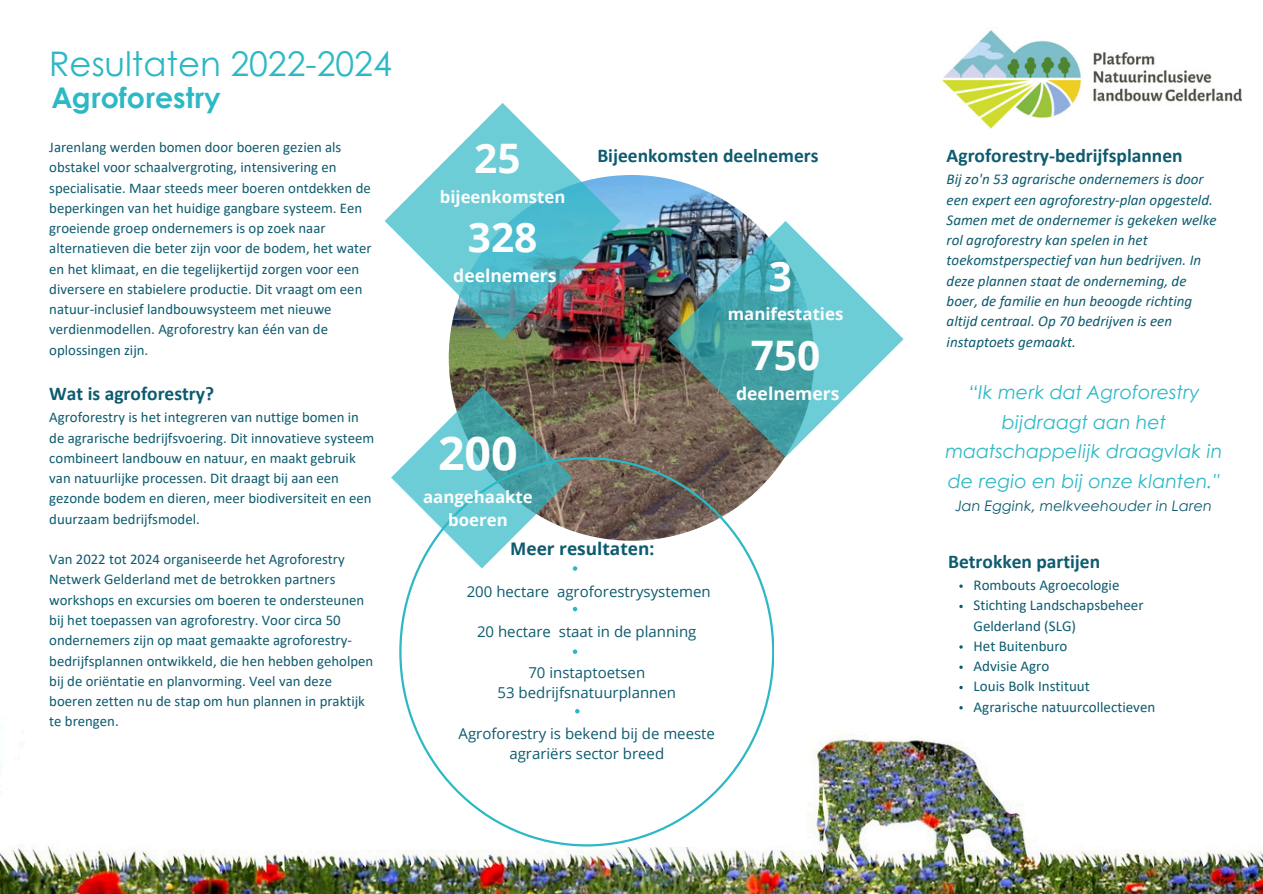
<style>
.page{position:relative;width:1263px;height:894px;background:#fff}
.page>*{position:absolute;margin:0;border:0;box-sizing:border-box;transform-origin:0 0}
.t1{font:700 46.65px "Open Sans";color:#fcfdfd}
.t2{font:700 40.65px "Open Sans";color:#fcfdfd}
.t3{font:33.9px "Century Gothic";color:#2db8c5}
.t4{font:700 28.5px "Century Gothic";color:#2db8c5}
.t5{font:700 19.5px "Calibri";color:#0d5b6f}
.t6{font:italic 19.05px/29.5px "Century Gothic";color:#2db8c5;text-align:center}
.t7{font:700 17.55px "Open Sans";color:#fcfdfd}
.t8{font:700 17.25px "Open Sans";color:#0d5b6f}
.t9{font:700 16.8px/22.5px "Open Sans";color:#fcfdfd;text-align:center}
.t10{font:italic 15px/20.2px "Calibri";color:#0d5b6f}
.t11{font:15px/20.2px "Open Sans";color:#0d5b6f;text-align:center}
.t12{font:15px/20.2px "Calibri";color:#0d5b6f}
.t13{font:14.85px/20.2px "Calibri";color:#0d5b6f}
.t14{font:italic 14.55px "Century Gothic";color:#0d5b6f}
</style>
<div class="page">
<img style="left:0;top:738px;width:1263px;height:155px">
<div style="left:26px;top:128px;width:355px;height:699px;background:#fff"></div>
<div style="left:391px;top:84px;width:383px;height:762px;background:#fff"></div>
<img style="left:940px;top:30px;width:301px;height:99px">
<img style="left:449px;top:175px;width:365px;height:365px;border-radius:50%">
<img style="left:385px;top:103px;width:236px;height:236px">
<img style="left:667px;top:221px;width:237px;height:236px">
<svg style="left:391px;top:386px;width:186px;height:100px"></svg>
<svg style="left:399px;top:457px;width:375px;height:389px"></svg>
<svg style="left:573px;top:606px;width:4px;height:5px"></svg>
<svg style="left:575px;top:708px;width:5px;height:5px"></svg>
<svg style="left:959px;top:604px;width:4px;height:4px"></svg>
<svg style="left:959px;top:645px;width:4px;height:3px"></svg>
<svg style="left:959px;top:685px;width:4px;height:4px"></svg>
<svg style="left:959px;top:706px;width:4px;height:3px"></svg>
<svg style="left:573px;top:649px;width:4px;height:4px"></svg>
<p class="t3" style="left:49px;top:38px;width:344px">Resultaten 2022-2024</p>
<p class="t4" style="left:52px;top:76px;width:170px">Agroforestry</p>
<p class="t13" style="left:49px;top:138px;width:324px">Jarenlang werden bomen door boeren gezien als obstakel voor schaalvergroting, intensivering en specialisatie. Maar steeds meer boeren ontdekken de beperkingen van het huidige gangbare systeem. Een groeiende groep ondernemers is op zoek naar alternatieven die beter zijn voor de bodem, het water en het klimaat, en die tegelijkertijd zorgen voor een diversere en stabielere productie. Dit vraagt om een natuur-inclusief landbouwsysteem met nieuwe verdienmodellen. Agroforestry kan één van de oplossingen zijn.</p>
<p class="t5" style="left:49px;top:385px;width:166px">Wat is agroforestry?</p>
<p class="t13" style="left:49px;top:408px;width:326px">Agroforestry is het integreren van nuttige bomen in de agrarische bedrijfsvoering. Dit innovatieve systeem combineert landbouw en natuur, en maakt gebruik van natuurlijke processen. Dit draagt bij aan een gezonde bodem en dieren, meer biodiversiteit en een duurzaam bedrijfsmodel.</p>
<p class="t13" style="left:49px;top:550px;width:325px">Van 2022 tot 2024 organiseerde het Agroforestry Netwerk Gelderland met de betrokken partners workshops en excursies om boeren te ondersteunen bij het toepassen van agroforestry. Voor circa 50 ondernemers zijn op maat gemaakte agroforestry&shy;bedrijfsplannen ontwikkeld, die hen hebben geholpen bij de oriëntatie en planvorming. Veel van deze boeren zetten nu de stap om hun plannen in praktijk te brengen.</p>
<h3 class="t5" style="left:948px;top:553px;width:154px">Betrokken partijen</h3>
<p class="t2" style="left:474px;top:130px;width:48px">25</p>
<p class="t9" style="left:440px;top:185px;width:127px">bijeenkomsten</p>
<p class="t2" style="left:468px;top:208px;width:71px">328</p>
<p class="t7" style="left:453px;top:263px;width:105px">deelnemers</p>
<p class="t5" style="left:947px;top:147px;width:237px">Agroforestry-bedrijfsplannen</p>
<p class="t10" style="left:947px;top:170px;width:272px">Bij zo'n 53 agrarische ondernemers is door een expert een agroforestry-plan opgesteld.<br>Samen met de ondernemer is gekeken welke rol agroforestry kan spelen in het toekomstperspectief van hun bedrijven. In deze plannen staat de onderneming, de boer, de familie en hun beoogde richting altijd centraal. Op 70 bedrijven is een instaptoets gemaakt.</p>
<p class="t5" style="left:597px;top:147px;width:223px">Bijeenkomsten deelnemers</p>
<h3 class="t2" style="left:769px;top:248px;width:25px">3</h3>
<h3 class="t9" style="left:728px;top:302px;width:117px">manifestaties</h3>
<h3 class="t2" style="left:751px;top:326px;width:71px">750</h3>
<h3 class="t7" style="left:736px;top:381px;width:105px">deelnemers</h3>
<p class="t6" style="left:945px;top:376px;width:279px">“Ik merk dat Agroforestry bijdraagt aan het maatschappelijk draagvlak in de regio en bij onze klanten.''</p>
<p class="t14" style="left:955px;top:494px;width:258px">Jan Eggink, melkveehouder in Laren</p>
<p class="t1" style="left:438px;top:420px;width:81px">200</p>
<p class="t9" style="left:423px;top:485px;width:111px">aangehaakte boeren</p>
<h4 class="t8" style="left:510px;top:536px;width:146px">Meer resultaten:</h4>
<h1 class="t11" style="left:467px;top:580px;width:245px">200 hectare agroforestrysystemen</h1>
<h5 class="t11" style="left:477px;top:621px;width:221px">20 hectare staat in de planning</h5>
<p class="t11" style="left:497px;top:661px;width:180px">70 instaptoetsen<br>53 bedrijfsnatuurplannen</p>
<h5 class="t11" style="left:459px;top:722px;width:258px">Agroforestry is bekend bij de meeste agrariërs sector breed</h5>
<p class="t12" style="left:974px;top:576px;width:147px">Rombouts Agroecologie</p>
<p class="t12" style="left:974px;top:596px;width:171px">Stichting Landschapsbeheer<br>Gelderland (SLG)</p>
<h5 class="t12" style="left:974px;top:637px;width:95px">Het Buitenburo</h5>
<h5 class="t12" style="left:974px;top:657px;width:77px">Advisie Agro</h5>
<p class="t12" style="left:974px;top:677px;width:118px">Louis Bolk Instituut</p>
<p class="t12" style="left:974px;top:697px;width:183px">Agrarische natuurcollectieven</p>
</div>
